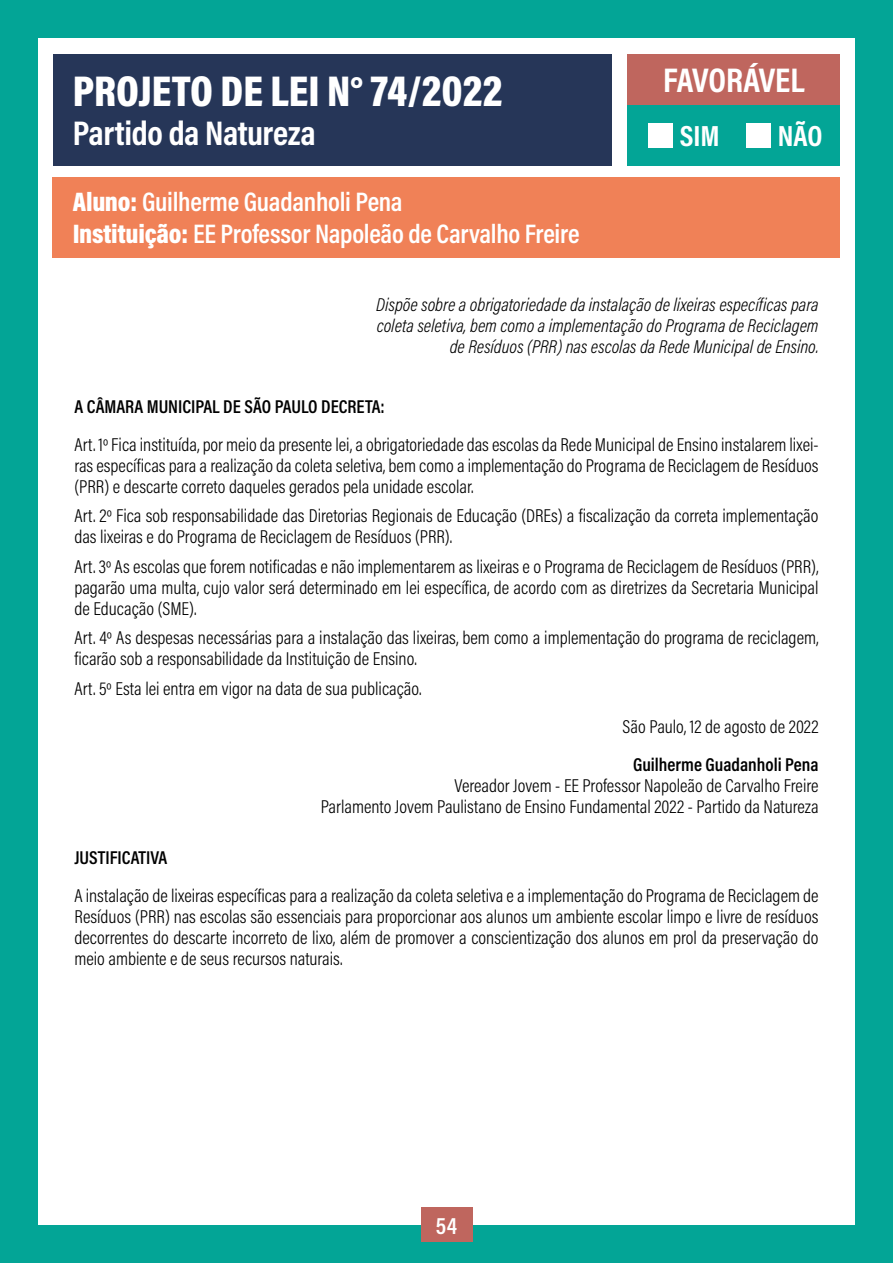
<style>
.page{position:relative;width:893px;height:1263px;background:#03a596}
.page>*{position:absolute;margin:0;border:0;box-sizing:border-box;transform-origin:0 0}
.t1{font:900 43.5px "Acumin Pro Cond";color:#fff}
.t2{font:700 34.5px "Acumin Pro Cond";letter-spacing:-.01em;color:#fff}
.t3{font:700 29.4px "Acumin Pro Cond";color:#fff}
.t4{font:600 27px/31.5px "Acumin Pro Cond";letter-spacing:-.01em;color:#fff}
.t5{font:600 24px "Acumin Pro Cond";color:#fff}
.t6{font:300 18.75px/21px "Acumin Pro Cond";color:#000;text-align:justify}
.t7{font:italic 300 18.75px/21px "Acumin Pro Cond";color:#000;text-align:right}
.t8{font:600 18.75px "Acumin Pro Cond";color:#000}
.s1{font-weight:900}
</style>
<div class="page">
<div style="left:38px;top:38px;width:817px;height:1187px;background:#fff"></div>
<div style="left:53px;top:177px;width:787px;height:81px;background:#f08157"></div>
<div style="left:628px;top:104px;width:212px;height:62px;background:#03a596"></div>
<div style="left:628px;top:54px;width:212px;height:50px;background:#bf665e"></div>
<div style="left:648px;top:123px;width:25px;height:24px;background:#fff"></div>
<div style="left:746px;top:123px;width:25px;height:24px;background:#fff"></div>
<div style="left:53px;top:54px;width:558px;height:112px;background:#263658"></div>
<div style="left:421px;top:1208px;width:51px;height:34px;background:#bf665e"></div>
<h1 class="t1" style="left:73px;top:63px;width:431px">PROJETO DE LEI N° 74/2022</h1>
<h2 class="t2" style="left:73px;top:110px;width:244px">Partido da Natureza</h2>
<h3 class="t4" style="left:73px;top:186px;width:508px"><span class="s1">Aluno:</span> Guilherme Guadanholi Pena<br><span class="s1">Instituição:</span> EE Professor Napoleão de Carvalho Freire</h3>
<h2 class="t2" style="left:663px;top:57px;width:143px">FAVORÁVEL</h2>
<h3 class="t3" style="left:680px;top:116px;width:41px">SIM</h3>
<h3 class="t3" style="left:778px;top:116px;width:46px">NÃO</h3>
<p class="t7" style="left:376px;top:294px;width:444px">Dispõe sobre a obrigatoriedade da instalação de lixeiras específicas para coleta seletiva, bem como a implementação do Programa de Reciclagem de Resíduos (PRR) nas escolas da Rede Municipal de Ensino.</p>
<p class="t8" style="left:74px;top:394px;width:312px">A CÂMARA MUNICIPAL DE SÃO PAULO DECRETA:</p>
<p class="t6" style="left:74px;top:433px;width:746px">Art. 1º Fica instituída, por meio da presente lei, a obrigatoriedade das escolas da Rede Municipal de Ensino instalarem lixei&shy;ras específicas para a realização da coleta seletiva, bem como a implementação do Programa de Reciclagem de Resíduos (PRR) e descarte correto daqueles gerados pela unidade escolar.</p>
<p class="t6" style="left:74px;top:505px;width:745px">Art. 2º Fica sob responsabilidade das Diretorias Regionais de Educação (DREs) a fiscalização da correta implementação das lixeiras e do Programa de Reciclagem de Resíduos (PRR).</p>
<p class="t6" style="left:74px;top:555px;width:746px">Art. 3º As escolas que forem notificadas e não implementarem as lixeiras e o Programa de Reciclagem de Resíduos (PRR), pagarão uma multa, cujo valor será determinado em lei específica, de acordo com as diretrizes da Secretaria Municipal de Educação (SME).</p>
<p class="t6" style="left:74px;top:627px;width:746px">Art. 4º As despesas necessárias para a instalação das lixeiras, bem como a implementação do programa de reciclagem, ficarão sob a responsabilidade da Instituição de Ensino.</p>
<p class="t6" style="left:74px;top:677px;width:349px">Art. 5º Esta lei entra em vigor na data de sua publicação.</p>
<p class="t6" style="left:622px;top:715px;width:198px">São Paulo, 12 de agosto de 2022</p>
<p class="t8" style="left:633px;top:752px;width:187px">Guilherme Guadanholi Pena</p>
<p class="t6" style="left:321px;top:774px;width:499px;text-align:right">Vereador Jovem - EE Professor Napoleão de Carvalho Freire<br>Parlamento Jovem Paulistano de Ensino Fundamental 2022 - Partido da Natureza</p>
<p class="t8" style="left:74px;top:845px;width:95px">JUSTIFICATIVA</p>
<p class="t6" style="left:74px;top:884px;width:746px">A instalação de lixeiras específicas para a realização da coleta seletiva e a implementação do Programa de Reciclagem de Resíduos (PRR) nas escolas são essenciais para proporcionar aos alunos um ambiente escolar limpo e livre de resíduos decorrentes do descarte incorreto de lixo, além de promover a conscientização dos alunos em prol da preservação do meio ambiente e de seus recursos naturais.</p>
<p class="t5" style="left:436px;top:1209px;width:23px">54</p>
</div>
